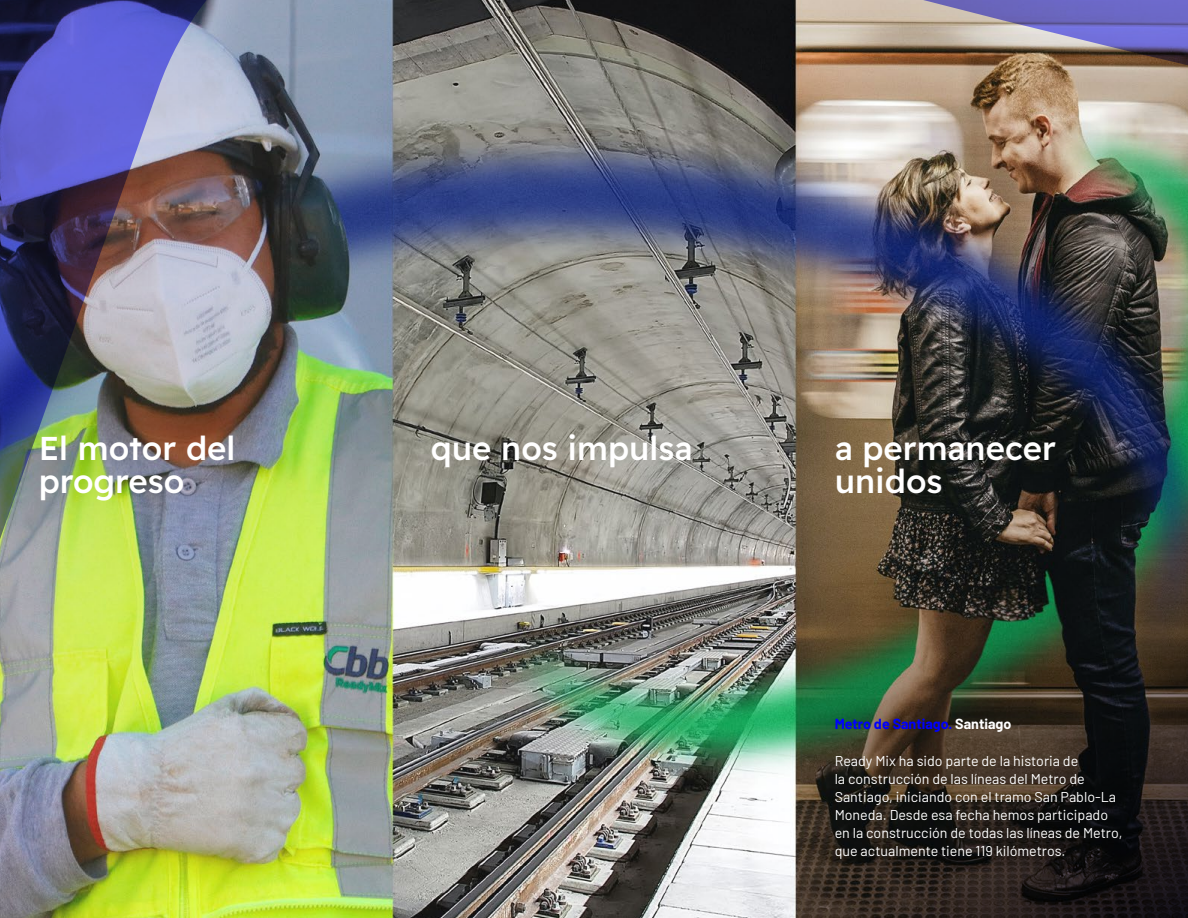
<style>
.page{position:relative;width:1188px;height:918px;background:#fff}
.page>*{position:absolute;margin:0;border:0;box-sizing:border-box;transform-origin:0 0}
.t1{font:500 33px/33px "Readex Pro";color:#fff}
.t2{font:14.25px/18px "Barlow";color:#fff}
.t3{font:700 14.25px "Barlow";color:#00f}
.s1{color:#fff}
</style>
<div class="page">
<img style="left:393px;top:579px;width:403px;height:339px">
<svg style="left:796px;top:579px;width:392px;height:339px;background:#2e2d21"></svg>
<img style="left:0;top:579px;width:393px;height:339px">
<img style="left:0;top:0;width:1188px;height:579px">
<h1 class="t1" style="left:39px;top:432px;width:198px">El motor del progreso</h1>
<h1 class="t1" style="left:431px;top:432px;width:263px">que nos impulsa</h1>
<h1 class="t1" style="left:835px;top:432px;width:223px">a permanecer unidos</h1>
<p class="t3" style="left:835px;top:713px;width:178px">Metro de Santiago. <span class="s1">Santiago</span></p>
<p class="t2" style="left:835px;top:750px;width:289px">Ready Mix ha sido parte de la historia de<br>la construcción de las líneas del Metro de Santiago, iniciando con el tramo San Pablo-La Moneda. Desde esa fecha hemos participado en la construcción de todas las líneas de Metro, que actualmente tiene 119 kilómetros.</p>
</div>
